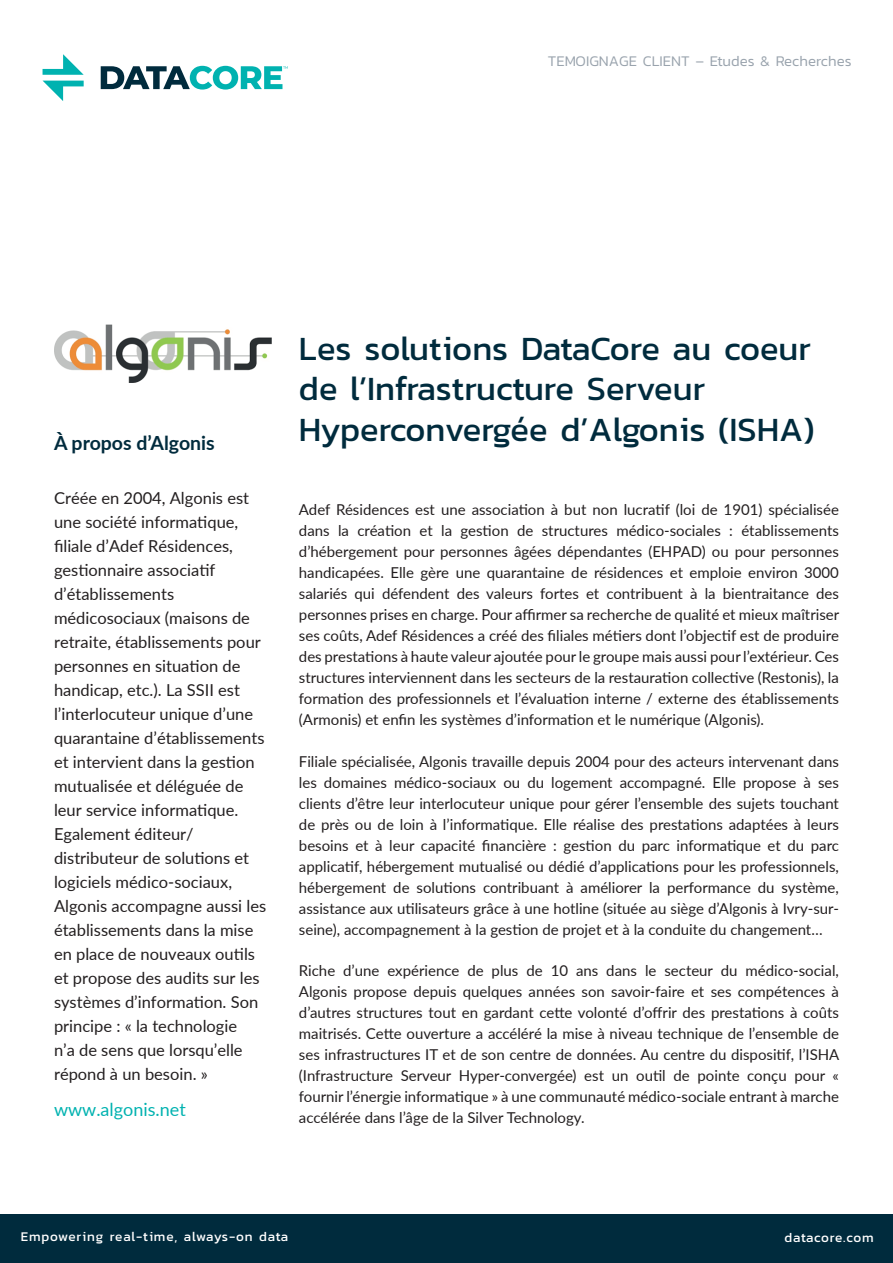
<style>
.page{position:relative;width:893px;height:1263px;background:#fff}
.page>*{position:absolute;margin:0;border:0;box-sizing:border-box;transform-origin:0 0}
.First-page_title{font:34.5px "Kanit";color:#002b3d}
.Column_title{font:700 19.5px "Lato";color:#002b3d}
.Column_text{font:18px "Lato";color:#00b2b0}
.Column_text-2{font:16.5px/24px "Lato";color:#231f20}
.t1{font:15px/21px "Lato";color:#231f20;text-align:justify}
.t2{font:300 15px "Kanit";color:#99a3ad}
.t3{font:13.5px "Kanit";letter-spacing:.055em;color:#fff}
.t4{font:13.5px "Kanit";letter-spacing:.035em;color:#fff}
</style>
<div class="page">
<svg style="left:43px;top:54px;width:41px;height:21px"></svg>
<svg style="left:43px;top:81px;width:41px;height:20px"></svg>
<svg style="left:101px;top:66px;width:187px;height:24px"></svg>
<div style="left:0;top:1214px;width:893px;height:49px;background:#002b3d"></div>
<img style="left:54px;top:324px;width:218px;height:58px">
<p class="t2" style="left:548px;top:51px;width:305px">TEMOIGNAGE CLIENT – Etudes &amp; Recherches</p>
<p class="Column_title" style="left:54px;top:429px;width:162px">À propos d’Algonis</p>
<p class="Column_text-2" style="left:54px;top:485px;width:214px">Créée en 2004, Algonis est une société informatique, filiale d’Adef Résidences, gestionnaire associatif d’établissements médicosociaux (maisons de retraite, établissements pour personnes en situation de handicap, etc.). La SSII est l’interlocuteur unique d’une quarantaine d’établissements et intervient dans la gestion mutualisée et déléguée de leur service informatique.<br>Egalement éditeur/ distributeur de solutions et logiciels médico-sociaux,<br>Algonis accompagne aussi les établissements dans la mise en place de nouveaux outils et propose des audits sur les systèmes d’information. Son principe : « la technologie<br>n’a de sens que lorsqu’elle répond à un besoin. »</p>
<p class="Column_text" style="left:54px;top:1097px;width:133px">www.algonis.net</p>
<p class="First-page_title" style="left:299px;top:323px;width:514px">Les solutions DataCore au coeur</p>
<p class="First-page_title" style="left:299px;top:363px;width:408px">de l’Infrastructure Serveur</p>
<p class="First-page_title" style="left:299px;top:404px;width:517px">Hyperconvergée d’Algonis (ISHA)</p>
<p class="t1" style="left:299px;top:499px;width:542px">Adef Résidences est une association à but non lucratif (loi de 1901) spécialisée dans la création et la gestion de structures médico-sociales : établissements d’hébergement pour personnes âgées dépendantes (EHPAD) ou pour personnes handicapées. Elle gère une quarantaine de résidences et emploie environ 3000 salariés qui défendent des valeurs fortes et contribuent à la bientraitance des personnes prises en charge. Pour affirmer sa recherche de qualité et mieux maîtriser ses coûts, Adef Résidences a créé des filiales métiers dont l’objectif est de produire des prestations à haute valeur ajoutée pour le groupe mais aussi pour l’extérieur. Ces structures interviennent dans les secteurs de la restauration collective (Restonis), la formation des professionnels et l’évaluation interne / externe des établissements (Armonis) et enfin les systèmes d’information et le numérique (Algonis).</p>
<p class="t1" style="left:299px;top:750px;width:542px">Filiale spécialisée, Algonis travaille depuis 2004 pour des acteurs intervenant dans les domaines médico-sociaux ou du logement accompagné. Elle propose à ses clients d’être leur interlocuteur unique pour gérer l’ensemble des sujets touchant de près ou de loin à l’informatique. Elle réalise des prestations adaptées à leurs besoins et à leur capacité financière : gestion du parc informatique et du parc applicatif, hébergement mutualisé ou dédié d’applications pour les professionnels, hébergement de solutions contribuant à améliorer la performance du système, assistance aux utilisateurs grâce à une hotline (située au siège d’Algonis à Ivry-sur&shy;seine), accompagnement à la gestion de projet et à la conduite du changement…</p>
<p class="t1" style="left:299px;top:959px;width:542px">Riche d’une expérience de plus de 10 ans dans le secteur du médico-social, Algonis propose depuis quelques années son savoir-faire et ses compétences à d’autres structures tout en gardant cette volonté d’offrir des prestations à coûts maitrisés. Cette ouverture a accéléré la mise à niveau technique de l’ensemble de ses infrastructures IT et de son centre de données. Au centre du dispositif, l’ISHA (Infrastructure Serveur Hyper-convergée) est un outil de pointe conçu pour « fournir l’énergie informatique » à une communauté médico-sociale entrant à marche accélérée dans l’âge de la Silver Technology.</p>
<p class="t3" style="left:21px;top:1226px;width:269px">Empowering real-time, always-on data</p>
<p class="t4" style="left:784px;top:1227px;width:91px">datacore.com</p>
</div>
